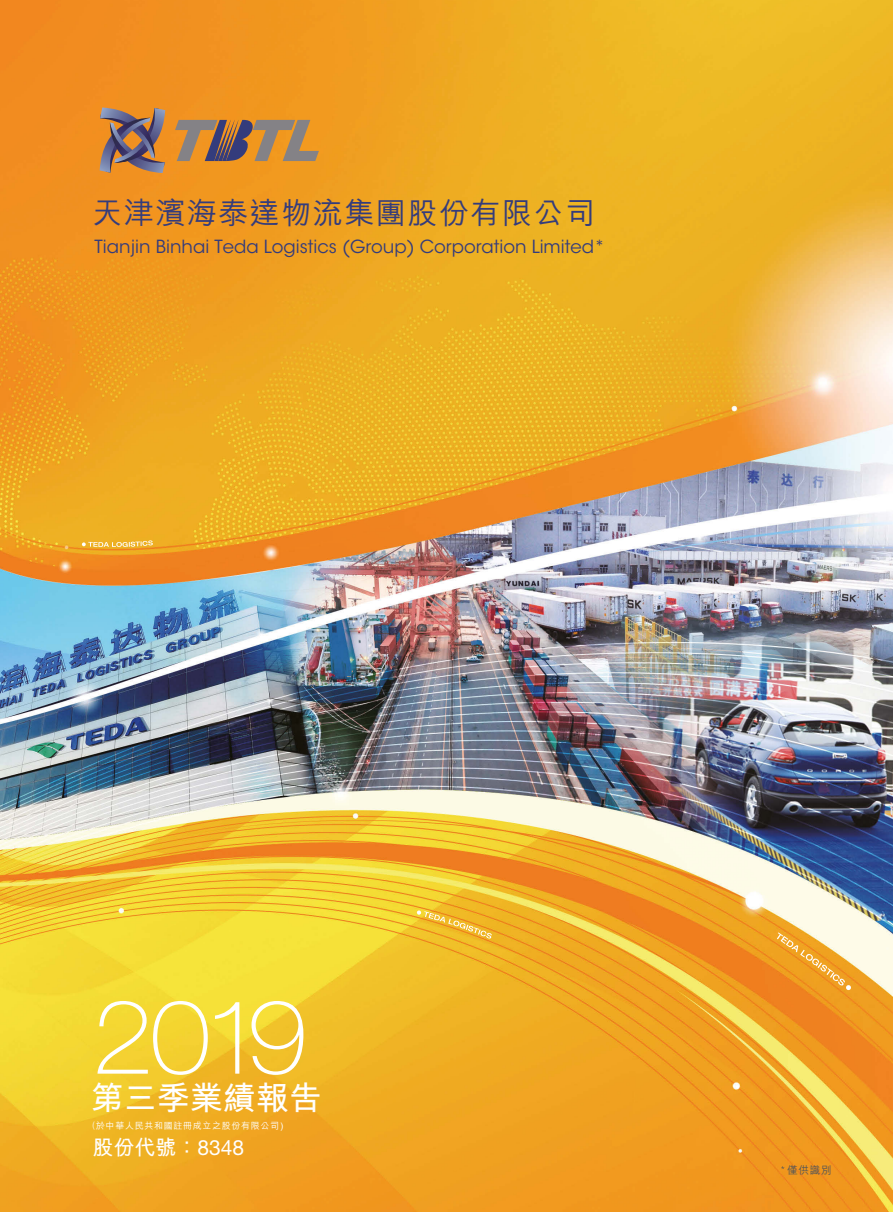
<style>
.page{position:relative;width:893px;height:1212px;background:#fff}
.page>*{position:absolute;margin:0;border:0;box-sizing:border-box;transform-origin:0 0}
.t1{font:100 103.5px "Helvetica Neue LT Std";color:#fff;scale:1.06 1}
.t2{font:700 33px "M Hei HK";color:#fff}
.t3{font:500 30px "M Hei HK";letter-spacing:.05em;color:#343c7c}
.t4{font:700 21px "M Hei HK";color:#fff}
.t5{font:18px "ITC Avant Garde Std";color:#343c7c}
.t6{font:500 10.5px "M Hei HK";color:#575756}
.t7{font:500 9px "M Hei HK";letter-spacing:.075em;color:#fff}
.s1{font-family:"Helvetica Neue LT Std";font-weight:300}
.s2{font-family:"Helvetica Neue LT Std";font-weight:400}
</style>
<div class="page">
<img style="left:0;top:0;width:893px;height:1212px">
<svg style="left:777px;top:932px;width:74px;height:58px;background:#f2b04c"></svg>
<svg style="left:417px;top:910px;width:75px;height:29px;background:#f0ba36"></svg>
<svg style="left:82px;top:540px;width:71px;height:7px"></svg>
<svg style="left:175px;top:120px;width:144px;height:41px;background:#a27d58"></svg>
<svg style="left:100px;top:107px;width:65px;height:66px;background:#98735f"></svg>
<h3 class="t3" style="left:92px;top:191px;width:504px">天津濱海泰達物流集團股份有限公司</h3>
<p class="t5" style="left:95px;top:235px;width:512px">Tianjin Binhai Teda Logistics (Group) Corporation Limited*</p>
<h1 class="t1" style="left:92px;top:978px;width:204px">2019</h1>
<h2 class="t2" style="left:91px;top:1074px;width:232px">第三季業績報告</h2>
<p class="t7" style="left:92px;top:1119px;width:193px"><span class="s1">(</span>於中華人民共和國註冊成立之股份有限公司(</p>
<p class="t4" style="left:92px;top:1132px;width:153px">股份代號：<span class="s2">8348</span></p>
<p class="t6" style="left:787px;top:1162px;width:46px">僅供識別</p>
</div>
